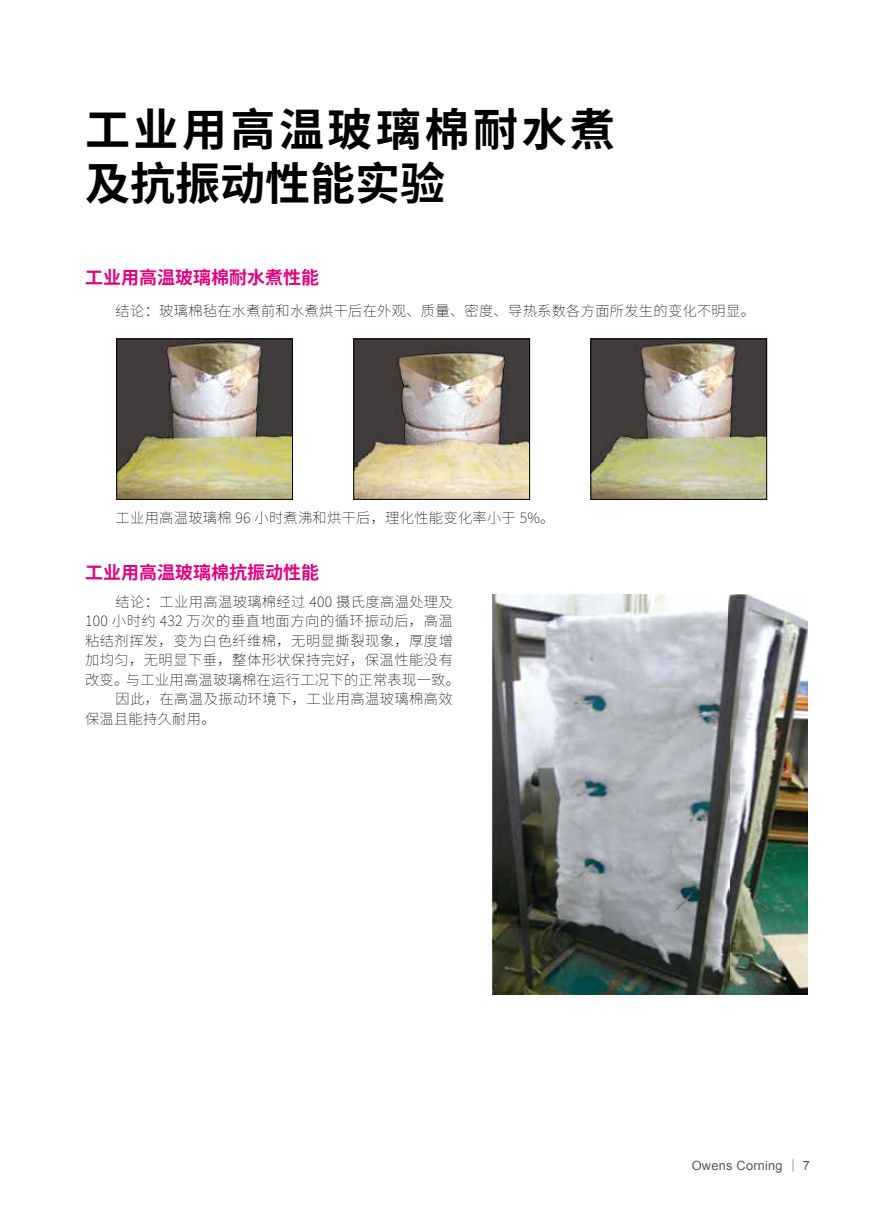
<style>
.page{position:relative;width:893px;height:1212px;background:#fff}
.page>*{position:absolute;margin:0;border:0;box-sizing:border-box;transform-origin:0 0}
.t1{font:700 45px/54px "Source Han Sans CN";letter-spacing:.08em;color:#000}
.t2{font:700 18px "Source Han Sans CN";color:#e4007f}
.t3{font:200 14.25px "Source Han Sans CN";letter-spacing:.02em;color:#000}
.t4{font:200 14.25px "Source Han Sans CN";letter-spacing:.04em;color:#000}
.t5{font:12.75px "Arial";letter-spacing:.02em;color:#595757}
.s1{font-family:"Source Han Sans CN"}
</style>
<div class="page">
<img style="left:118px;top:341px;width:173px;height:157px">
<div style="left:116px;top:339px;width:177px;height:161px;border:1px solid #000"></div>
<img style="left:355px;top:341px;width:173px;height:157px">
<div style="left:353px;top:339px;width:177px;height:161px;border:1px solid #000"></div>
<img style="left:592px;top:341px;width:173px;height:157px">
<div style="left:590px;top:339px;width:177px;height:161px;border:1px solid #000"></div>
<img style="left:493px;top:594px;width:315px;height:401px">
<h1 class="t1" style="left:85px;top:103px;width:532px">工业用高温玻璃棉耐水煮及抗振动性能实验</h1>
<p class="t2" style="left:85px;top:268px;width:235px">工业用高温玻璃棉耐水煮性能</p>
<p class="t3" style="left:116px;top:302px;width:641px">结论：玻璃棉毡在水煮前和水煮烘干后在外观、质量、密度、导热系数各方面所发生的变化不明显。</p>
<p class="t3" style="left:116px;top:509px;width:440px">工业用高温玻璃棉 96 小时煮沸和烘干后，理化性能变化率小于 5%。</p>
<p class="t2" style="left:85px;top:562px;width:235px">工业用高温玻璃棉抗振动性能</p>
<p class="t3" style="left:116px;top:593px;width:339px">结论：工业用高温玻璃棉经过 400 摄氏度高温处理及</p>
<p class="t4" style="left:85px;top:613px;width:369px">100 小时约 432 万次的垂直地面方向的循环振动后，高温</p>
<p class="t3" style="left:85px;top:632px;width:369px">粘结剂挥发，变为白色纤维棉，无明显撕裂现象，厚度增</p>
<p class="t3" style="left:85px;top:652px;width:369px">加均匀，无明显下垂，整体形状保持完好，保温性能没有</p>
<p class="t3" style="left:85px;top:671px;width:376px">改变。与工业用高温玻璃棉在运行工况下的正常表现一致。</p>
<p class="t3" style="left:116px;top:691px;width:339px">因此，在高温及振动环境下，工业用高温玻璃棉高效</p>
<p class="t3" style="left:85px;top:710px;width:132px">保温且能持久耐用。</p>
<p class="t5" style="left:692px;top:1157px;width:120px">Owens Corning <span class="s1">｜</span> 7</p>
</div>
